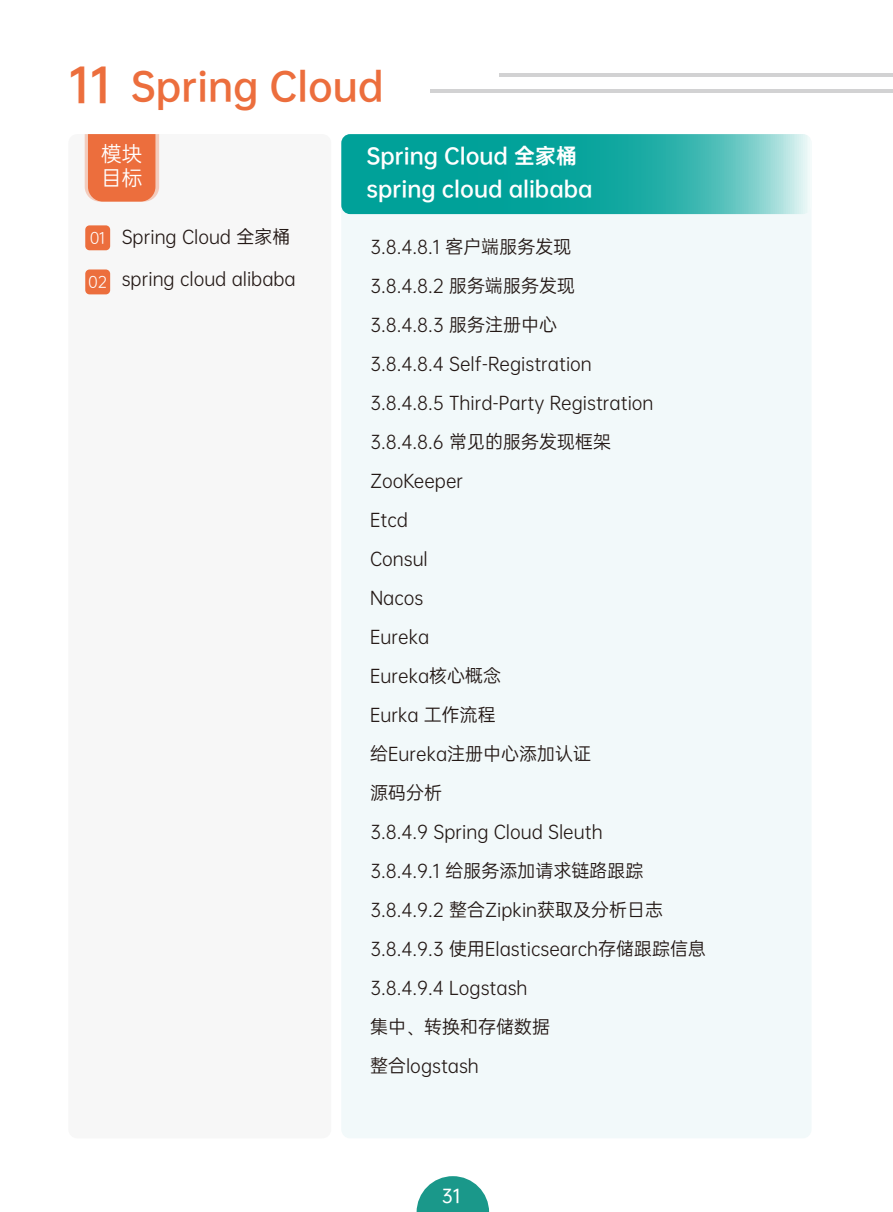
<style>
.page{position:relative;width:893px;height:1212px;background:#fff}
.page>*{position:absolute;margin:0;border:0;box-sizing:border-box;transform-origin:0 0}
.t1{font:37.5px "OPPO Sans B";color:#ec6e3d}
.t2{font:21px/33.2px "OPPO Sans B";color:#fff}
.t3{font:20.55px/24.6px "OPPO Sans R";color:#fff}
.t4{font:18px/39px "OPPO Sans R";color:#231815}
.t5{font:18px "OPPO Sans M";color:#fff}
.t6{font:15px "OPPO Sans R";color:#fff}
.s1{font-size:45px}
</style>
<div class="page">
<div style="left:341px;top:134px;width:470px;height:1004px;background:#f2f9fa;border-radius:9px"></div>
<div style="left:68px;top:134px;width:263px;height:1004px;background:#f7f7f7;border-radius:9px"></div>
<svg style="left:85px;top:134px;width:74px;height:68px;background:#ec794c"></svg>
<div style="left:85px;top:225px;width:25px;height:25px;background:#ec6e3d;border-radius:4px"></div>
<div style="left:85px;top:269px;width:25px;height:25px;background:#ec6e3d;border-radius:4px"></div>
<hr style="left:430px;top:90px;width:462px;height:3px;background:#d2d2d3">
<hr style="left:499px;top:74px;width:394px;height:3px;background:#d2d2d3">
<svg style="left:341px;top:134px;width:469px;height:80px;background:#28b0a9"></svg>
<svg style="left:417px;top:1176px;width:72px;height:36px"></svg>
<h1 class="t1" style="left:68px;top:54px;width:317px"><span class="s1">11</span> Spring Cloud</h1>
<p class="t3" style="left:101px;top:140px;width:43px">模块目标</p>
<p class="t6" style="left:90px;top:226px;width:17px">01</p>
<p class="t6" style="left:89px;top:270px;width:20px">02</p>
<p class="t4" style="left:122px;top:216px;width:170px">Spring Cloud 全家桶</p>
<p class="t4" style="left:122px;top:258px;width:176px">spring cloud alibaba</p>
<p class="t2" style="left:366px;top:137px;width:228px">Spring Cloud 全家桶spring cloud alibaba</p>
<p class="t4" style="left:370px;top:226px;width:338px">3.8.4.8.1 客户端服务发现<br>3.8.4.8.2 服务端服务发现<br>3.8.4.8.3 服务注册中心<br>3.8.4.8.4 Self-Registration<br>3.8.4.8.5 Third-Party Registration<br>3.8.4.8.6 常见的服务发现框架<br>ZooKeeper<br>Etcd<br>Consul<br>Nacos<br>Eureka<br>Eureka核心概念<br>Eurka 工作流程<br>给Eureka注册中心添加认证<br>源码分析<br>3.8.4.9 Spring Cloud Sleuth<br>3.8.4.9.1 给服务添加请求链路跟踪<br>3.8.4.9.2 整合Zipkin获取及分析日志<br>3.8.4.9.3 使用Elasticsearch存储跟踪信息<br>3.8.4.9.4 Logstash<br>集中、转换和存储数据<br>整合logstash</p>
<p class="t5" style="left:441px;top:1181px;width:21px">31</p>
</div>
